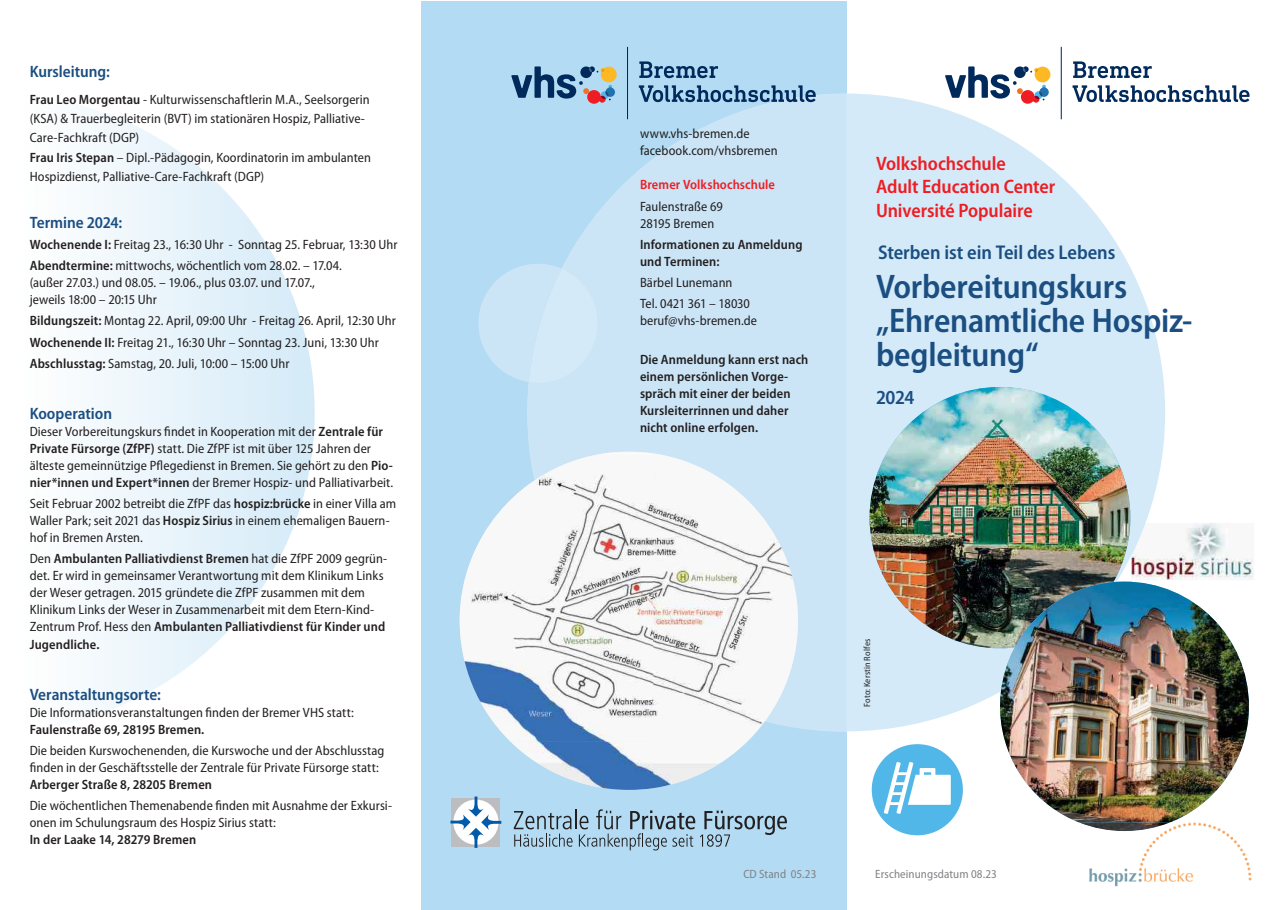
<style>
.page{position:relative;width:1280px;height:910px;background:#fff}
.page>*{position:absolute;margin:0;border:0;box-sizing:border-box;transform-origin:0 0}
.t1{font:600 semi-condensed 34.2px/34px "Myriad Pro";letter-spacing:-.01em;color:#1b4e81}
.t2{font:600 semi-condensed 19.95px "Myriad Pro";letter-spacing:-.005em;color:#1b4e81}
.t3{font:600 semi-condensed 19.5px/23.4px "Myriad Pro";letter-spacing:-.005em;color:#ee1d23}
.t4{font:600 semi-condensed 16.5px "Myriad Pro";color:#1b4e81}
.t5{font:semi-condensed 13.5px/17px "Myriad Pro";letter-spacing:.005em;color:#231f20}
.t6{font:600 semi-condensed 13.5px/17px "Myriad Pro";letter-spacing:.01em;color:#231f20}
.t7{font:600 semi-condensed 13.5px "Myriad Pro";letter-spacing:.01em;color:#ee1d23}
.t8{font:semi-condensed 12px "Myriad Pro";letter-spacing:.005em;color:#808285}
.t9{font:semi-condensed 9px "Myriad Pro";letter-spacing:.02em;color:#231f20}
.s1{font-weight:600}
</style>
<div class="page">
<div style="left:421px;top:1px;width:425px;height:909px;background:#b3dbf3"></div>
<div style="left:527px;top:94px;width:638px;height:637px;background:#d4eaf8;border-radius:50%"></div>
<svg style="left:89px;top:108px;width:226px;height:609px"></svg>
<img style="left:870px;top:387px;width:260px;height:261px;border-radius:50%">
<img style="left:869px;top:518px;width:261px;height:130px">
<img style="left:1000px;top:582px;width:249px;height:249px;border-radius:50%">
<img style="left:1000px;top:582px;width:124px;height:124px">
<svg style="left:478px;top:94px;width:368px;height:638px;fill:#cbe5f7"></svg>
<svg style="left:460px;top:452px;width:338px;height:338px;background:#d9e1ea"></svg>
<img style="left:508px;top:452px;width:145px;height:290px">
<img style="left:653px;top:453px;width:97px;height:335px">
<svg style="left:460px;top:602px;width:1px;height:13px"></svg>
<img style="left:750px;top:607px;width:48px;height:132px">
<img style="left:511px;top:742px;width:142px;height:48px">
<div style="left:872px;top:744px;width:91px;height:91px;background:#50b7e8;border-radius:50%"></div>
<svg style="left:884px;top:762px;width:67px;height:52px"></svg>
<img style="left:1131px;top:523px;width:122px;height:57px">
<img style="left:1131px;top:523px;width:14px;height:33px">
<svg style="left:1072px;top:85px;width:177px;height:17px"></svg>
<svg style="left:1073px;top:61px;width:79px;height:17px"></svg>
<svg style="left:945px;top:66px;width:105px;height:38px"></svg>
<hr style="left:1061px;top:47px;width:1px;height:72px;background:#002a5c">
<svg style="left:639px;top:85px;width:177px;height:17px"></svg>
<svg style="left:639px;top:61px;width:79px;height:17px"></svg>
<svg style="left:511px;top:66px;width:106px;height:38px"></svg>
<hr style="left:627px;top:47px;width:1px;height:72px;background:#002a5c">
<svg style="left:514px;top:809px;width:273px;height:41px"></svg>
<svg style="left:450px;top:796px;width:51px;height:52px;background:#c0d0df"></svg>
<img style="left:1089px;top:823px;width:163px;height:64px">
<img style="left:1081px;top:823px;width:88px;height:8px">
<p class="t4" style="left:30px;top:62px;width:82px">Kursleitung:</p>
<p class="t5" style="left:30px;top:90px;width:343px;line-height:19.2px"><span class="s1">Frau Leo Morgentau</span> - Kulturwissenschaftlerin M.A., Seelsorgerin (KSA) &amp; Trauerbegleiterin (BVT) im stationären Hospiz, Palliative-Care-Fachkraft (DGP)<br><span class="s1">Frau Iris Stepan</span> – Dipl.-Pädagogin, Koordinatorin im ambulanten Hospizdienst, Palliative-Care-Fachkraft (DGP)</p>
<p class="t4" style="left:30px;top:213px;width:94px">Termine 2024:</p>
<p class="t5" style="left:30px;top:234px;width:369px;line-height:21.3px"><span class="s1">Wochenende I:</span> Freitag 23., 16:30 Uhr - Sonntag 25. Februar, 13:30 Uhr<br><span class="s1">Abendtermine:</span> mittwochs, wöchentlich vom 28.02. – 17.04.</p>
<p class="t5" style="left:30px;top:274px;width:287px">(außer 27.03.) und 08.05. – 19.06., plus 03.07. und 17.07., jeweils 18:00 – 20:15 Uhr</p>
<p class="t5" style="left:30px;top:310px;width:367px;line-height:21.3px"><span class="s1">Bildungszeit:</span> Montag 22. April, 09:00 Uhr - Freitag 26. April, 12:30 Uhr<br><span class="s1">Wochenende II:</span> Freitag 21., 16:30 Uhr – Sonntag 23. Juni, 13:30 Uhr<br><span class="s1">Abschlusstag:</span> Samstag, 20. Juli, 10:00 – 15:00 Uhr</p>
<p class="t4" style="left:30px;top:404px;width:84px">Kooperation</p>
<p class="t5" style="left:30px;top:423px;width:365px">Dieser Vorbereitungskurs findet in Kooperation mit der <span class="s1">Zentrale für Private Fürsorge (ZfPF)</span> statt. Die ZfPF ist mit über 125 Jahren der älteste gemeinnützige Pflegedienst in Bremen. Sie gehört zu den <span class="s1">Pio&shy;nier*innen und Expert*innen</span> der Bremer Hospiz- und Palliativarbeit.</p>
<p class="t5" style="left:30px;top:495px;width:368px">Seit Februar 2002 betreibt die ZfPF das <span class="s1">hospiz:brücke</span> in einer Villa am<br>Waller Park; seit 2021 das <span class="s1">Hospiz Sirius</span> in einem ehemaligen Bauern&shy;hof in Bremen Arsten.</p>
<p class="t5" style="left:30px;top:551px;width:359px">Den <span class="s1">Ambulanten Palliativdienst Bremen</span> hat die ZfPF 2009 gegrün&shy;det. Er wird in gemeinsamer Verantwortung mit dem Klinikum Links der Weser getragen. 2015 gründete die ZfPF zusammen mit dem Klinikum Links der Weser in Zusammenarbeit mit dem Etern-Kind-Zentrum Prof. Hess den <span class="s1">Ambulanten Palliativdienst für Kinder und Jugendliche.</span></p>
<p class="t4" style="left:30px;top:685px;width:133px">Veranstaltungsorte:</p>
<p class="t5" style="left:30px;top:704px;width:326px">Die Informationsveranstaltungen finden der Bremer VHS statt:</p>
<p class="t6" style="left:30px;top:721px;width:176px">Faulenstraße 69, 28195 Bremen.</p>
<p class="t5" style="left:30px;top:742px;width:356px">Die beiden Kurswochenenden, die Kurswoche und der Abschlusstag finden in der Geschäftsstelle der Zentrale für Private Fürsorge statt:</p>
<p class="t6" style="left:30px;top:776px;width:184px">Arberger Straße 8, 28205 Bremen</p>
<p class="t5" style="left:30px;top:797px;width:364px">Die wöchentlichen Themenabende finden mit Ausnahme der Exkursi&shy;onen im Schulungsraum des Hospiz Sirius statt:</p>
<p class="t6" style="left:30px;top:831px;width:168px">In der Laake 14, 28279 Bremen</p>
<p class="t5" style="left:640px;top:125px;width:139px">www.vhs-bremen.de facebook.com/vhsbremen</p>
<p class="t7" style="left:640px;top:177px;width:137px">Bremer Volkshochschule</p>
<p class="t5" style="left:640px;top:198px;width:84px">Faulenstraße 69<br>28195 Bremen</p>
<p class="t6" style="left:640px;top:236px;width:164px">Informationen zu Anmeldung und Terminen:</p>
<p class="t5" style="left:640px;top:272px;width:112px;line-height:21.3px">Bärbel Lunemann<br>Tel. 0421 361 – 18030</p>
<p class="t5" style="left:640px;top:313px;width:119px">beruf@vhs-bremen.de</p>
<p class="t6" style="left:640px;top:351px;width:170px">Die Anmeldung kann erst nach einem persönlichen Vorge&shy;spräch mit einer der beiden<br>Kursleiterrinnen und daher nicht online erfolgen.</p>
<h3 class="t3" style="left:876px;top:152px;width:181px">Volkshochschule<br>Adult Education Center<br>Université Populaire</h3>
<h2 class="t2" style="left:878px;top:242px;width:239px">Sterben ist ein Teil des Lebens</h2>
<h1 class="t1" style="left:876px;top:270px;width:318px">Vorbereitungskurs „Ehrenamtliche Hospiz&shy;begleitung“</h1>
<h2 class="t2" style="left:876px;top:386px;width:40px">2024</h2>
<p class="t9" style="left:862px;top:707px;width:70px;rotate:-90deg">Foto: Kerstin Rolfes</p>
<p class="t8" style="left:743px;top:868px;width:75px">CD Stand 05.23</p>
<p class="t8" style="left:875px;top:868px;width:123px">Erscheinungsdatum 08.23</p>
</div>
